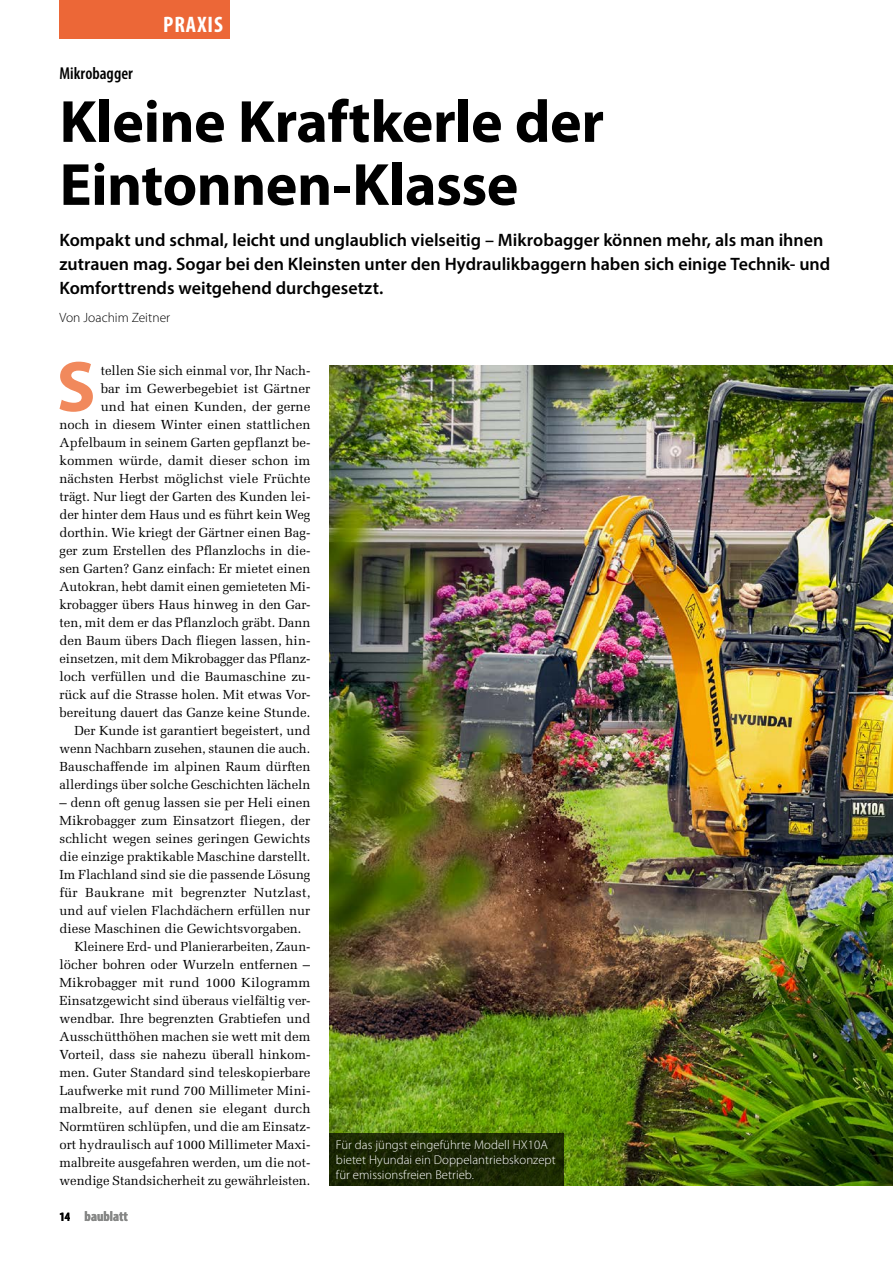
<style>
.page{position:relative;width:893px;height:1263px;background:#fff}
.page>*{position:absolute;margin:0;border:0;box-sizing:border-box;transform-origin:0 0}
.t1{font:700 72.3px "Myriad Pro";color:#f1895c}
.t2{font:700 60px/63px "Myriad Pro";letter-spacing:-.01em;color:#000}
.t3{font:700 condensed 22.5px "Myriad Pro";letter-spacing:.045em;color:#fff}
.t4{font:600 18px/24px "Myriad Pro";color:#000}
.t5{font:600 condensed 17.25px "Myriad Pro";color:#000}
.t6{font:700 condensed 14.25px "Myriad Pro";color:#868786}
.t7{font:300 13.5px "Myriad Pro";color:#000}
.t8{font:13.2px/18px "Melior LT Std";color:#000;text-align:right}
.t9{font:300 12.75px/15px "Myriad Pro";letter-spacing:.005em;color:#fff}
.s1{font-size:12.75px;color:#000}
</style>
<div class="page">
<img style="left:330px;top:366px;width:563px;height:819px">
<div style="left:60px;top:0;width:170px;height:38px;background:#ec6737"></div>
<svg style="left:330px;top:1133px;width:234px;height:52px;background:#1a2704"></svg>
<h3 class="t3" style="left:163px;top:10px;width:61px">PRAXIS</h3>
<h3 class="t5" style="left:60px;top:64px;width:75px">Mikrobagger</h3>
<h2 class="t2" style="left:60px;top:91px;width:546px">Kleine Kraftkerle der<br>Eintonnen-Klasse</h2>
<h3 class="t4" style="left:60px;top:227px;width:772px">Kompakt und schmal, leicht und unglaublich vielseitig – Mikrobagger können mehr, als man ihnen zutrauen mag. Sogar bei den Kleinsten unter den Hydraulikbaggern haben sich einige Technik- und<br>Komforttrends weitgehend durchgesetzt.</h3>
<p class="t7" style="left:60px;top:311px;width:112px">Von Joachim Zeitner</p>
<h1 class="t1" style="left:57px;top:346px;width:41px">S</h1>
<p class="t8" style="left:60px;top:362px;width:253px">tellen Sie sich einmal vor, Ihr Nach-<br>bar im Gewerbegebiet ist Gärtner<br>und hat einen Kunden, der gerne<br>noch in diesem Winter einen stattlichen Apfelbaum in seinem Garten gepflanzt be&shy;kommen würde, damit dieser schon im nächsten Herbst möglichst viele Früchte trägt. Nur liegt der Garten des Kunden lei&shy;der hinter dem Haus und es führt kein Weg dorthin. Wie kriegt der Gärtner einen Bag&shy;ger zum Erstellen des Pflanzlochs in die&shy;sen Garten? Ganz einfach: Er mietet einen Autokran, hebt damit einen gemieteten Mi&shy;krobagger übers Haus hinweg in den Gar&shy;ten, mit dem er das Pflanzloch gräbt. Dann den Baum übers Dach fliegen lassen, hin&shy;einsetzen, mit dem Mikrobagger das Pflanz&shy;loch verfüllen und die Baumaschine zu&shy;rück auf die Strasse holen. Mit etwas Vor&shy;bereitung dauert das Ganze keine Stunde.<br>Der Kunde ist garantiert begeistert, und wenn Nachbarn zusehen, staunen die auch.<br>Bauschaffende im alpinen Raum dürften allerdings über solche Geschichten lächeln</p>
<p class="t8" style="left:60px;top:794px;width:252px">– denn oft genug lassen sie per Heli einen</p>
<p class="t8" style="left:60px;top:812px;width:252px">Mikrobagger zum Einsatzort fliegen, der</p>
<p class="t8" style="left:60px;top:830px;width:252px">schlicht wegen seines geringen Gewichts</p>
<p class="t8" style="left:60px;top:848px;width:253px">die einzige praktikable Maschine darstellt.</p>
<p class="t8" style="left:60px;top:866px;width:252px">Im Flachland sind sie die passende Lösung</p>
<p class="t8" style="left:60px;top:884px;width:252px">für Baukrane mit begrenzter Nutzlast,</p>
<p class="t8" style="left:60px;top:902px;width:252px">und auf vielen Flachdächern erfüllen nur</p>
<p class="t8" style="left:60px;top:920px;width:244px">diese Maschinen die Gewichtsvorgaben.</p>
<p class="t8" style="left:74px;top:938px;width:237px">Kleinere Erd- und Planierarbeiten, Zaun-</p>
<p class="t8" style="left:60px;top:956px;width:252px">löcher bohren oder Wurzeln entfernen –</p>
<p class="t8" style="left:60px;top:974px;width:252px">Mikrobagger mit rund 1000 Kilogramm</p>
<p class="t8" style="left:60px;top:992px;width:252px">Einsatzgewicht sind überaus vielfältig ver-</p>
<p class="t8" style="left:60px;top:1010px;width:252px">wendbar. Ihre begrenzten Grabtiefen und</p>
<p class="t8" style="left:60px;top:1028px;width:252px">Ausschütthöhen machen sie wett mit dem</p>
<p class="t8" style="left:60px;top:1046px;width:252px">Vorteil, dass sie nahezu überall hinkom-</p>
<p class="t8" style="left:60px;top:1064px;width:252px">men. Guter Standard sind teleskopierbare</p>
<p class="t8" style="left:60px;top:1082px;width:252px">Laufwerke mit rund 700 Millimeter Mini-</p>
<p class="t8" style="left:60px;top:1100px;width:253px">malbreite, auf denen sie elegant durch</p>
<p class="t8" style="left:60px;top:1118px;width:252px">Normtüren schlüpfen, und die am Einsatz-</p>
<p class="t8" style="left:60px;top:1136px;width:252px">ort hydraulisch auf 1000 Millimeter Maxi-</p>
<p class="t8" style="left:60px;top:1154px;width:252px">malbreite ausgefahren werden, um die not-</p>
<p class="t8" style="left:60px;top:1172px;width:252px">wendige Standsicherheit zu gewährleisten.</p>
<p class="t6" style="left:60px;top:1207px;width:70px"><span class="s1">14</span> baublatt</p>
<p class="t9" style="left:336px;top:1137px;width:221px">Für das jüngst eingeführte Modell HX10A bietet Hyundai ein Doppelantriebskonzept für emissionsfreien Betrieb.</p>
</div>
